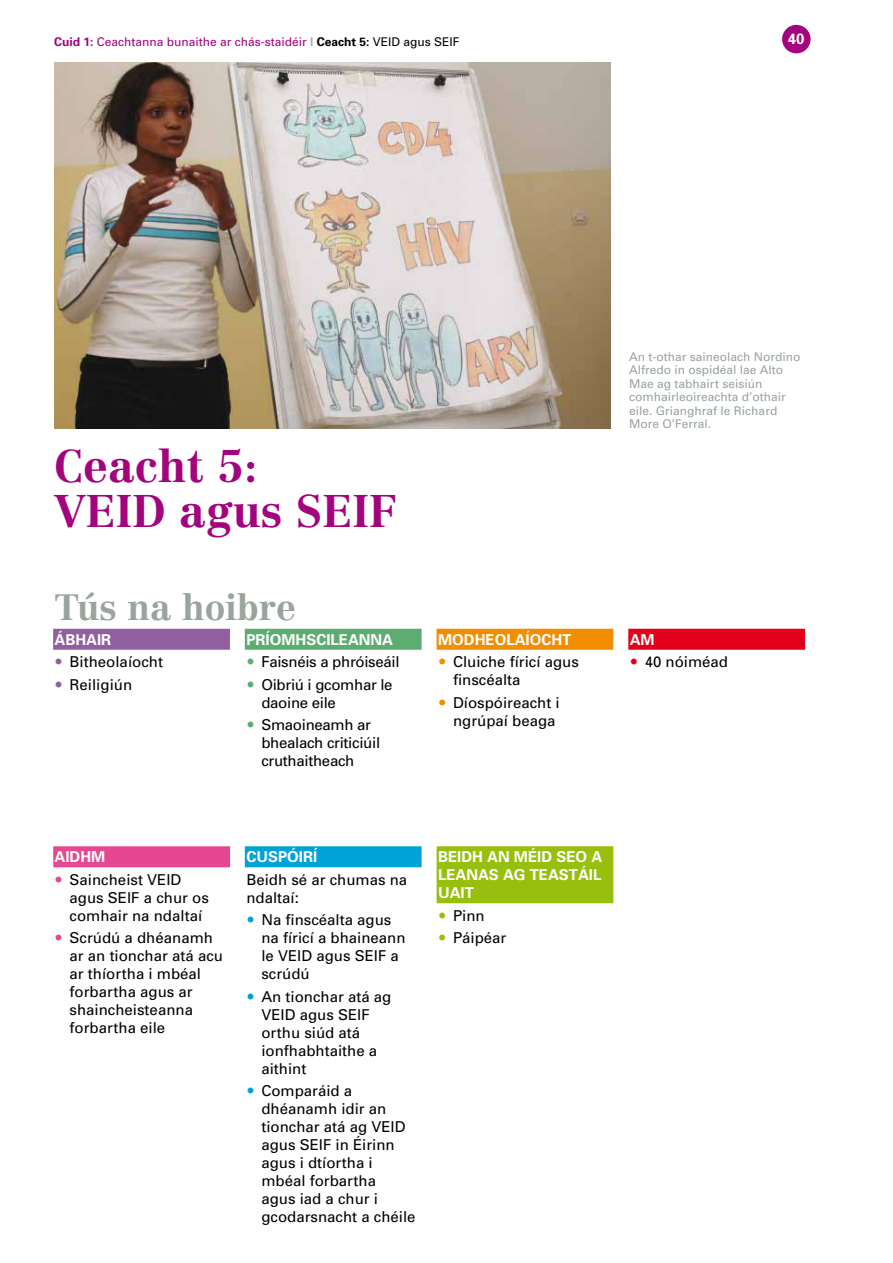
<style>
.page{position:relative;width:893px;height:1263px;background:#fff}
.page>*{position:absolute;margin:0;border:0;box-sizing:border-box;transform-origin:0 0}
.t1{font:700 45px/45px "Centennial CE";color:#a3037d}
.t2{font:700 36px "Centennial CE";color:#99a49c}
.t3{font:15px/18px "Univers";color:#000}
.t4{font:15px/22.5px "Univers";letter-spacing:-.02em;color:#000}
.t5{font:700 15px/18px "Univers";color:#fff;text-align:justify}
.t6{font:12px/13.5px "Univers";color:#99a49c}
.t7{font:12px "Univers";color:#a3037d}
.s1{font-weight:700}
.s2{font-weight:900;color:#99a49c}
.s3{font-weight:700;color:#000}
.s4{color:#000}
</style>
<div class="page">
<div style="left:782px;top:25px;width:29px;height:28px;background:#a3037d;border-radius:50%"></div>
<img style="left:54px;top:63px;width:556px;height:365px">
<div style="left:628px;top:629px;width:177px;height:21px;background:#e2001a"></div>
<div style="left:437px;top:629px;width:176px;height:21px;background:#f18e00"></div>
<div style="left:245px;top:629px;width:177px;height:21px;background:#5dac72"></div>
<div style="left:53px;top:629px;width:177px;height:21px;background:#9260a0"></div>
<div style="left:437px;top:846px;width:176px;height:57px;background:#97bf0d"></div>
<div style="left:245px;top:846px;width:177px;height:21px;background:#00a2d8"></div>
<div style="left:53px;top:846px;width:177px;height:21px;background:#e54890"></div>
<p class="t7" style="left:54px;top:34px;width:407px"><span class="s1">Cuid 1:</span> Ceachtanna bunaithe ar chás-staidéir <span class="s2">|</span> <span class="s3">Ceacht 5:</span> <span class="s4">VEID agus SEIF</span></p>
<p class="t5" style="left:788px;top:30px;width:18px">40</p>
<h1 class="t1" style="left:54px;top:443px;width:344px">Ceacht 5:<br>VEID agus SEIF</h1>
<h2 class="t2" style="left:55px;top:584px;width:243px">Tús na hoibre</h2>
<p class="t5" style="left:55px;top:630px;width:58px">ÁBHAIR</p>
<p class="t3" style="left:70px;top:650px;width:95px;line-height:22.5px">Bitheolaíocht<br>Reiligiún</p>
<p class="t5" style="left:246px;top:630px;width:148px">PRÍOMHSCILEANNA</p>
<p class="t4" style="left:261px;top:650px;width:140px">Faisnéis a phróiseáil<br>Oibriú i gcomhar le</p>
<p class="t4" style="left:261px;top:691px;width:111px">daoine eile<br>Smaoineamh ar</p>
<p class="t4" style="left:261px;top:734px;width:120px;line-height:18px">bhealach criticiúil cruthaitheach</p>
<p class="t5" style="left:438px;top:630px;width:135px">MODHEOLAÍOCHT</p>
<p class="t3" style="left:453px;top:653px;width:127px">Cluiche fíricí agus finscéalta</p>
<p class="t3" style="left:453px;top:693px;width:108px">Díospóireacht i ngrúpaí beaga</p>
<p class="t6" style="left:629px;top:349px;width:173px">An t-othar saineolach Nordino<br>Alfredo in ospidéal lae Alto<br>Mae ag tabhairt seisiún comhairleoireachta d’othair eile. Grianghraf le Richard<br>More O’Ferral.</p>
<p class="t5" style="left:630px;top:630px;width:26px">AM</p>
<p class="t3" style="left:645px;top:653px;width:85px">40 nóiméad</p>
<p class="t5" style="left:55px;top:847px;width:52px">AIDHM</p>
<p class="t3" style="left:70px;top:870px;width:141px">Saincheist VEID agus SEIF a chur os comhair na ndaltaí</p>
<p class="t3" style="left:70px;top:929px;width:155px">Scrúdú a dhéanamh ar an tionchar atá acu ar thíortha i mbéal forbartha agus ar shaincheisteanna forbartha eile</p>
<p class="t5" style="left:246px;top:847px;width:72px">CUSPÓIRÍ</p>
<p class="t3" style="left:246px;top:870px;width:162px">Beidh sé ar chumas na ndaltaí:</p>
<p class="t3" style="left:261px;top:911px;width:146px">Na finscéalta agus na fíricí a bhaineann le VEID agus SEIF a scrúdú</p>
<p class="t3" style="left:261px;top:987px;width:132px">An tionchar atá ag<br>VEID agus SEIF orthu siúd atá ionfhabhtaithe a aithint</p>
<p class="t3" style="left:261px;top:1082px;width:156px">Comparáid a dhéanamh idir an tionchar atá ag VEID agus SEIF in Éirinn agus i dtíortha i mbéal forbartha<br>agus iad a chur i gcodarsnacht a chéile</p>
<p class="t5" style="left:438px;top:847px;width:166px">BEIDH AN MÉID SEO A LEANAS AG TEASTÁIL UAIT</p>
<p class="t3" style="left:453px;top:904px;width:55px;line-height:22.5px">Pinn<br>Páipéar</p>
</div>
